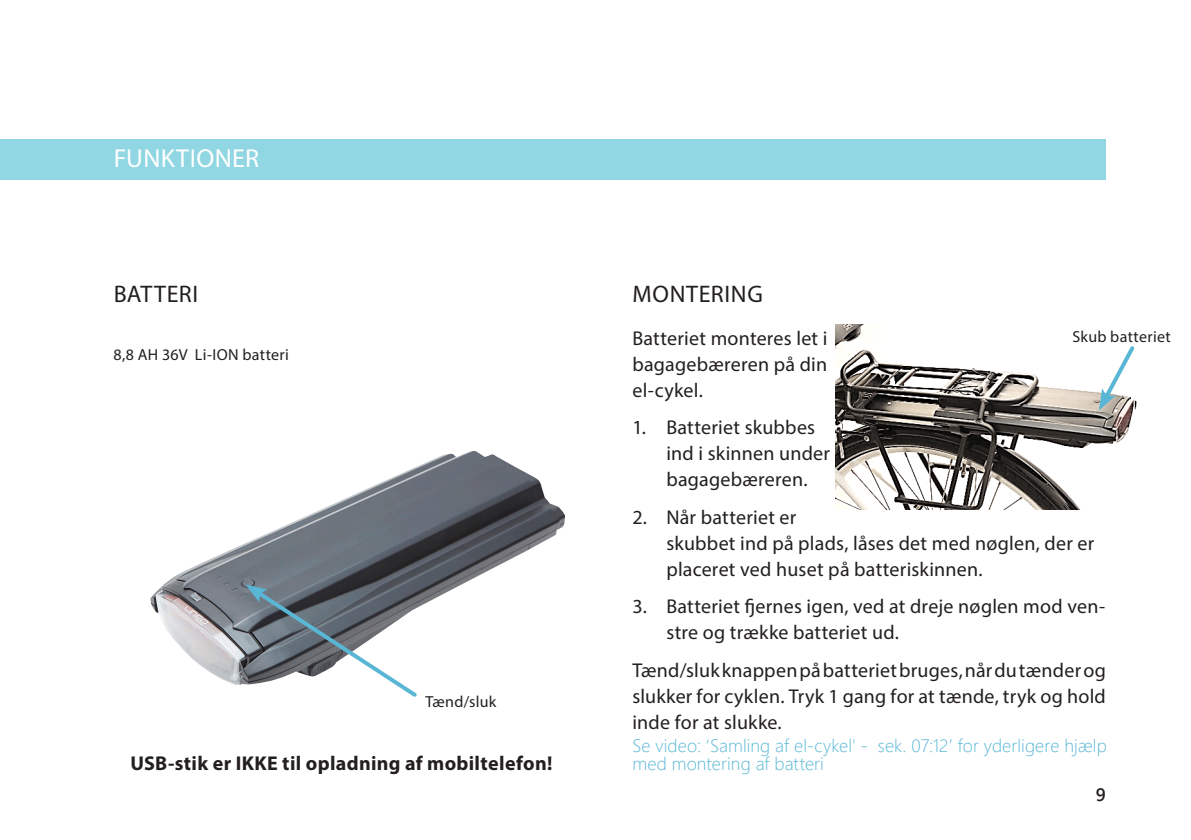
<style>
.page{position:relative;width:1191px;height:840px;background:#fff}
.page>*{position:absolute;margin:0;border:0;box-sizing:border-box;transform-origin:0 0}
.Overskrift{font:26px "Myriad Pro";letter-spacing:.015em;color:#fff}
.Underoverskrift{font:24px "Myriad Pro";letter-spacing:.025em;color:#231f20}
.Brødtekst{font:20px/26px "Myriad Pro";letter-spacing:.01em;color:#231f20}
.Brødtekst-2{font:700 20px "Myriad Pro";letter-spacing:.015em;color:#231f20}
.t1{font:18px/18px "Webly Sleek UI Light";letter-spacing:.005em;color:#59b6d5}
.t2{font:18px "Webly Sleek UI Semibold";color:#231f20}
.Figurtekst{font:16px "Myriad Pro";letter-spacing:.02em;color:#231f20}
</style>
<div class="page">
<div style="left:0;top:139px;width:1106px;height:40px;background:#91d6e3"></div>
<img style="left:150px;top:451px;width:416px;height:234px">
<svg style="left:246px;top:584px;width:174px;height:113px"></svg>
<img style="left:835px;top:324px;width:298px;height:185px">
<svg style="left:1099px;top:342px;width:38px;height:68px"></svg>
<p class="Overskrift" style="left:114px;top:142px;width:147px">FUNKTIONER</p>
<p class="Underoverskrift" style="left:114px;top:279px;width:86px">BATTERI</p>
<p class="Figurtekst" style="left:113px;top:344px;width:177px">8,8 AH 36V Li-ION batteri</p>
<p class="Figurtekst" style="left:425px;top:691px;width:72px">Tænd/sluk</p>
<p class="Brødtekst-2" style="left:130px;top:749px;width:423px">USB-stik er IKKE til opladning af mobiltelefon!</p>
<p class="Underoverskrift" style="left:632px;top:279px;width:132px">MONTERING</p>
<p class="Brødtekst" style="left:632px;top:324px;width:197px;text-align:justify">Batteriet monteres let i bagagebæreren på din el-cykel.</p>
<p class="Brødtekst" style="left:666px;top:414px;width:165px;text-indent:-34px">1. Batteriet skubbes ind i skinnen under bagagebæreren.</p>
<p class="Brødtekst" style="left:666px;top:503px;width:429px;text-indent:-34px">2. Når batteriet er<br>skubbet ind på plads, låses det med nøglen, der er placeret ved huset på batteriskinnen.</p>
<p class="Brødtekst" style="left:666px;top:592px;width:440px;text-indent:-34px">3. Batteriet fjernes igen, ved at dreje nøglen mod ven&shy;stre og trække batteriet ud.</p>
<p class="Brødtekst" style="left:632px;top:656px;width:475px;text-align:justify">Tænd/sluk knappen på batteriet bruges, når du tænder og slukker for cyklen. Tryk 1 gang for at tænde, tryk og hold inde for at slukke.</p>
<p class="Figurtekst" style="left:1072px;top:327px;width:100px">Skub batteriet</p>
<p class="t1" style="left:632px;top:735px;width:476px">Se video: ‘Samling af el-cykel' - sek. 07:12’ for yderligere hjælp med montering af batteri</p>
<p class="t2" style="left:1095px;top:780px;width:12px">9</p>
</div>
